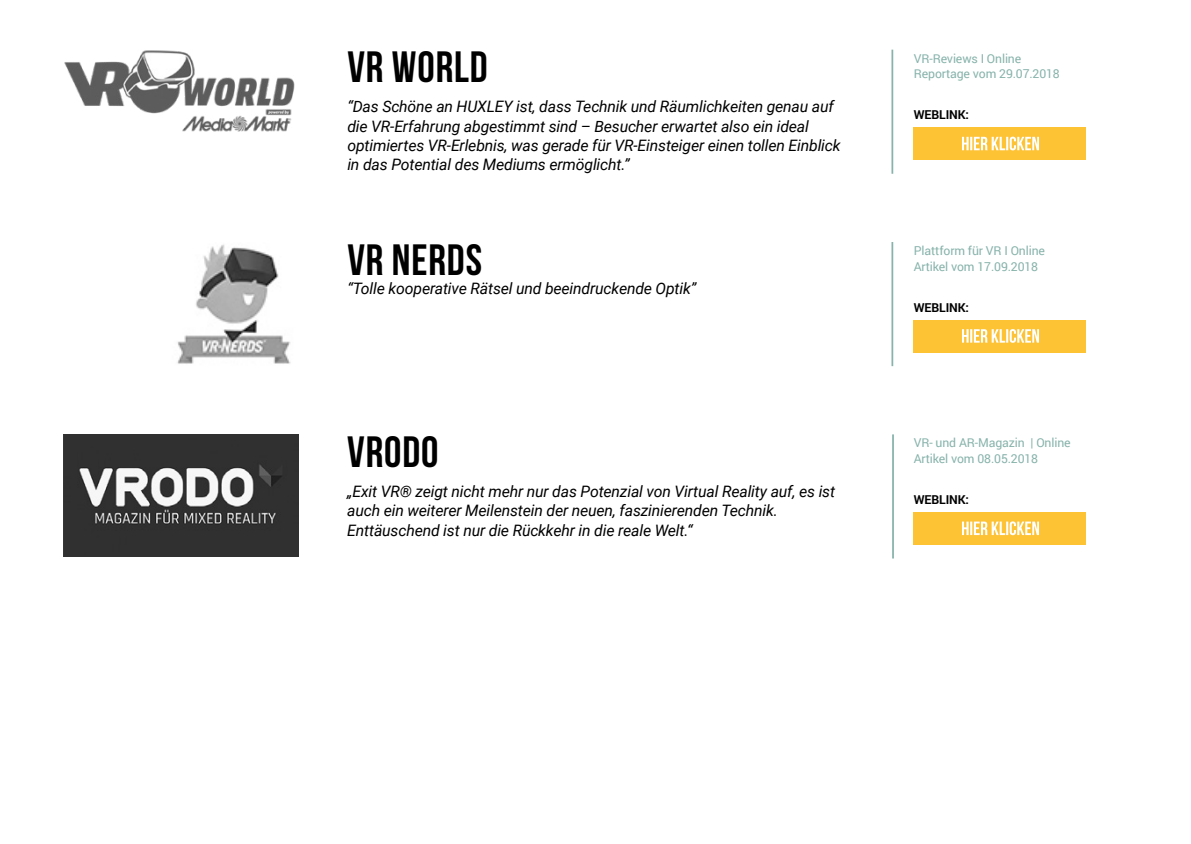
<style>
.page{position:relative;width:1191px;height:844px;background:#fff}
.page>*{position:absolute;margin:0;border:0;box-sizing:border-box;transform-origin:0 0}
.t1{font:700 43.75px "Bebas Neue";letter-spacing:.02em;color:#000}
.t2{font:italic 15.75px/19.2px "Roboto";letter-spacing:-.01em;color:#000}
.t3{font:12.25px/15.8px "Roboto";letter-spacing:-.01em;color:#87b3aa}
.t4{font:700 12.25px "Roboto";letter-spacing:-.01em;color:#000}
</style>
<div class="page">
<img style="left:64px;top:50px;width:231px;height:82px">
<img style="left:177px;top:244px;width:114px;height:120px">
<img style="left:64px;top:434px;width:234px;height:122px">
<hr style="left:891px;top:50px;width:2px;height:124px;background:#87b3aa">
<hr style="left:891px;top:242px;width:2px;height:124px;background:#87b3aa">
<hr style="left:892px;top:434px;width:2px;height:124px;background:#87b3aa">
<div style="left:914px;top:127px;width:171px;height:33px;background:#fec235"></div>
<svg style="left:962px;top:137px;width:77px;height:13px"></svg>
<div style="left:914px;top:320px;width:171px;height:32px;background:#fec235"></div>
<svg style="left:962px;top:329px;width:77px;height:14px"></svg>
<div style="left:914px;top:512px;width:171px;height:32px;background:#fec235"></div>
<svg style="left:962px;top:521px;width:77px;height:14px"></svg>
<h1 class="t1" style="left:347px;top:43px;width:142px">VR WORLD</h1>
<p class="t2" style="left:347px;top:96px;width:495px">“Das Schöne an HUXLEY ist, dass Technik und Räumlichkeiten genau auf die VR-Erfahrung abgestimmt sind – Besucher erwartet also ein ideal optimiertes VR-Erlebnis, was gerade für VR-Einsteiger einen tollen Einblick in das Potential des Mediums ermöglicht.”</p>
<h1 class="t1" style="left:347px;top:236px;width:136px">VR NERDS</h1>
<p class="t2" style="left:347px;top:278px;width:350px">“Tolle kooperative Rätsel und beeindruckende Optik”</p>
<h1 class="t1" style="left:347px;top:428px;width:93px">VRODO</h1>
<p class="t2" style="left:347px;top:481px;width:489px">„Exit VR® zeigt nicht mehr nur das Potenzial von Virtual Reality auf, es ist auch ein weiterer Meilenstein der neuen, faszinierenden Technik.<br>Enttäuschend ist nur die Rückkehr in die reale Welt.“</p>
<p class="t3" style="left:914px;top:50px;width:109px">VR-Reviews I Online</p>
<p class="t3" style="left:914px;top:66px;width:147px">Reportage vom 29.07.2018</p>
<p class="t4" style="left:914px;top:106px;width:57px">WEBLINK:</p>
<p class="t3" style="left:914px;top:242px;width:133px">Plattform für VR I Online<br>Artikel vom 17.09.2018</p>
<p class="t4" style="left:914px;top:298px;width:57px">WEBLINK:</p>
<p class="t3" style="left:914px;top:434px;width:158px">VR- und AR-Magazin | Online<br>Artikel vom 08.05.2018</p>
<p class="t4" style="left:914px;top:491px;width:57px">WEBLINK:</p>
</div>
